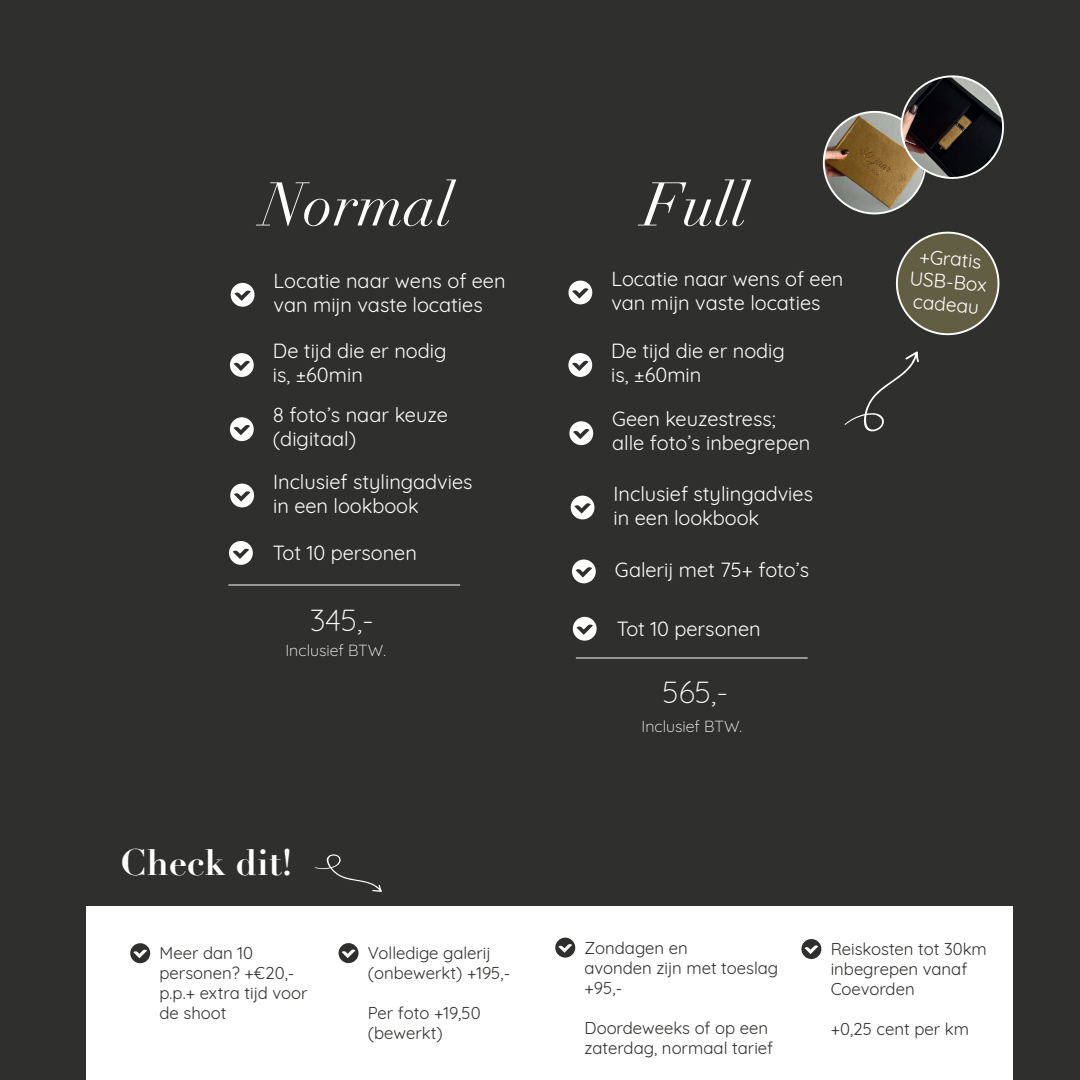
<style>
.page{position:relative;width:1080px;height:1080px;background:#2f2f2d}
.page>*{position:absolute;margin:0;border:0;box-sizing:border-box;transform-origin:0 0}
.t1{font:italic 60.5px "Didot";color:#fff}
.t2{font:700 36px "Didot";color:#fff}
.t3{font:300 30.3px "Quicksand";color:#fff}
.t4{font:20px/24px "Quicksand";color:#fff}
.t5{font:19.2px/23px "Quicksand";color:#fff;text-align:center}
.t6{font:16.8px/20.1px "Quicksand";color:#2f2f2d}
.t7{font:300 16px "Quicksand";color:#fff}
</style>
<div class="page">
<div style="left:86px;top:907px;width:927px;height:173px;background:#fff"></div>
<svg style="left:231px;top:283px;width:24px;height:24px"></svg>
<svg style="left:230px;top:353px;width:24px;height:24px"></svg>
<svg style="left:230px;top:417px;width:24px;height:24px"></svg>
<hr style="left:228px;top:585px;width:232px;height:1px;background:#fff">
<svg style="left:568px;top:353px;width:24px;height:24px"></svg>
<svg style="left:569px;top:421px;width:24px;height:24px"></svg>
<hr style="left:576px;top:658px;width:232px;height:1px;background:#fff">
<svg style="left:230px;top:484px;width:24px;height:23px"></svg>
<svg style="left:571px;top:496px;width:24px;height:23px"></svg>
<svg style="left:844px;top:351px;width:75px;height:85px;background:#393937"></svg>
<svg style="left:572px;top:560px;width:24px;height:23px"></svg>
<svg style="left:130px;top:943px;width:20px;height:20px"></svg>
<svg style="left:568px;top:281px;width:24px;height:23px"></svg>
<svg style="left:817px;top:69px;width:193px;height:272px;background:#49453b"></svg>
<svg style="left:339px;top:943px;width:20px;height:20px"></svg>
<svg style="left:229px;top:541px;width:24px;height:24px"></svg>
<svg style="left:573px;top:617px;width:24px;height:24px"></svg>
<svg style="left:555px;top:938px;width:20px;height:20px"></svg>
<svg style="left:315px;top:852px;width:67px;height:40px;background:#3a3a38"></svg>
<svg style="left:801px;top:939px;width:20px;height:20px"></svg>
<h1 class="t1" style="left:262px;top:167px;width:193px">Normal</h1>
<h1 class="t1" style="left:643px;top:167px;width:107px">Full</h1>
<p class="t4" style="left:274px;top:267px;width:234px">Locatie naar wens of een van mijn vaste locaties</p>
<p class="t4" style="left:273px;top:337px;width:175px">De tijd die er nodig is, ±60min</p>
<p class="t4" style="left:273px;top:401px;width:177px">8 foto’s naar keuze (digitaal)</p>
<p class="t4" style="left:273px;top:467px;width:201px">Inclusief stylingadvies in een lookbook</p>
<p class="t4" style="left:273px;top:539px;width:146px">Tot 10 personen</p>
<h3 class="t3" style="left:310px;top:596px;width:66px">345,-</h3>
<p class="t7" style="left:285px;top:638px;width:102px">Inclusief BTW.</p>
<h2 class="t2" style="left:120px;top:840px;width:174px">Check dit!</h2>
<p class="t4" style="left:611px;top:264px;width:234px">Locatie naar wens of een van mijn vaste locaties</p>
<p class="t4" style="left:611px;top:337px;width:175px">De tijd die er nodig is, ±60min</p>
<p class="t4" style="left:612px;top:405px;width:200px">Geen keuzestress; alle foto’s inbegrepen</p>
<p class="t4" style="left:614px;top:479px;width:201px">Inclusief stylingadvies in een lookbook</p>
<p class="t4" style="left:615px;top:555px;width:196px">Galerij met 75+ foto’s</p>
<p class="t4" style="left:617px;top:615px;width:146px">Tot 10 personen</p>
<h3 class="t3" style="left:663px;top:668px;width:67px">565,-</h3>
<p class="t7" style="left:642px;top:714px;width:102px">Inclusief BTW.</p>
<p class="t5" style="left:913px;top:242px;width:79px;rotate:5deg">+Gratis<br>USB-Box cadeau</p>
<p class="t6" style="left:160px;top:941px;width:150px">Meer dan 10 personen? +€20,- p.p.+ extra tijd voor de shoot</p>
<p class="t6" style="left:368px;top:941px;width:144px">Volledige galerij (onbewerkt) +195,-</p>
<p class="t6" style="left:368px;top:1002px;width:114px">Per foto +19,50 (bewerkt)</p>
<p class="t6" style="left:585px;top:936px;width:195px">Zondagen en<br>avonden zijn met toeslag +95,-</p>
<p class="t6" style="left:585px;top:1016px;width:190px">Doordeweeks of op een zaterdag, normaal tarief</p>
<p class="t6" style="left:831px;top:937px;width:158px">Reiskosten tot 30km inbegrepen vanaf<br>Coevorden</p>
<p class="t6" style="left:831px;top:1018px;width:140px">+0,25 cent per km</p>
</div>
